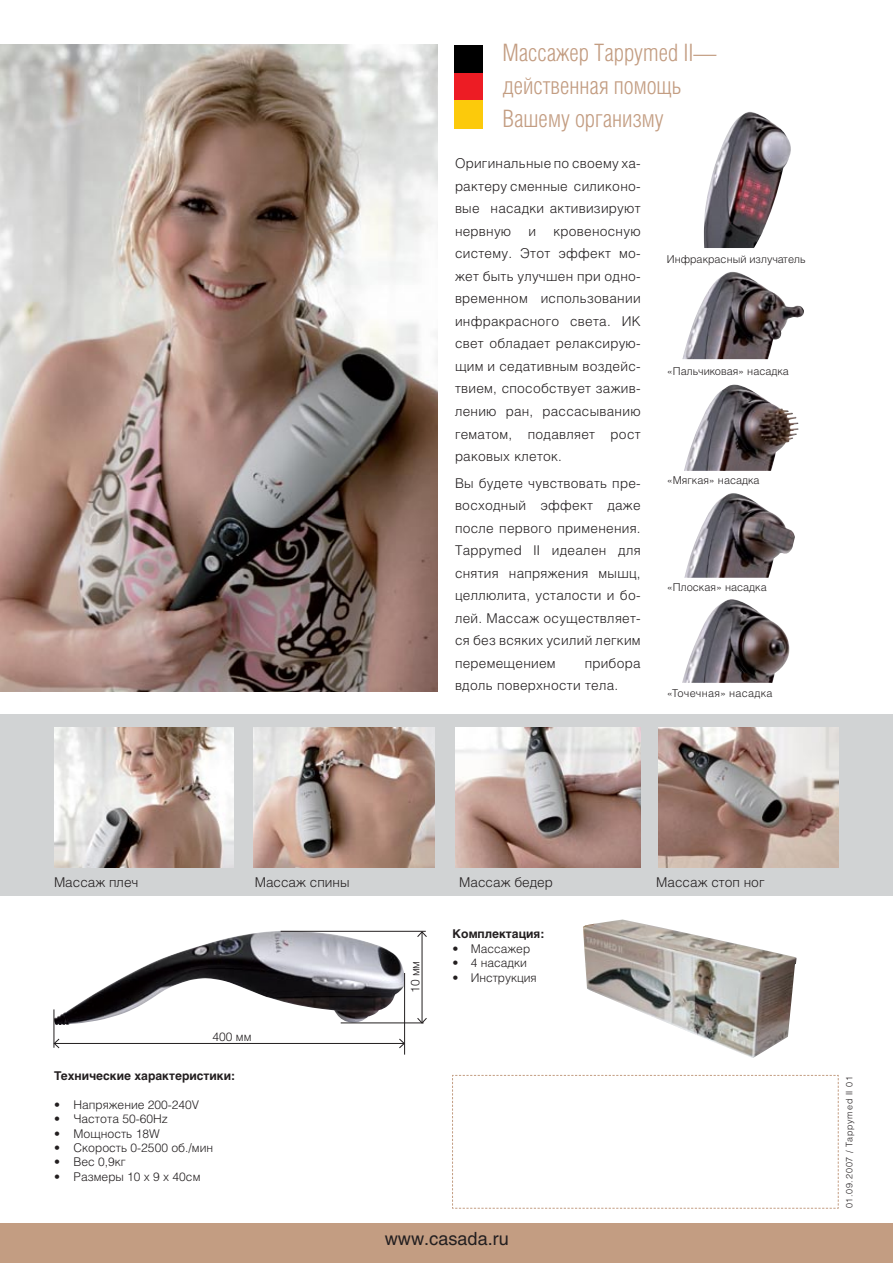
<style>
.page{position:relative;width:893px;height:1263px;background:#fff}
.page>*{position:absolute;margin:0;border:0;box-sizing:border-box;transform-origin:0 0}
.t1{font:300 24px/33px "Helios Cond";color:#c39d82}
.t2{font:18px "Helios";color:#231f20}
.t3{font:300 13.5px/22.5px "Helios";letter-spacing:.02em;color:#231f20;text-align:justify}
.t4{font:300 13.5px "Helios";color:#231f20}
.t5{font:300 12px "Helios";color:#231f20}
.t6{font:700 12px "Helios";color:#231f20}
.t7{font:300 10.8px "Helios";color:#231f20}
.t8{font:300 10.8px "Helios";letter-spacing:.025em;color:#231f20}
.t9{font:300 9px "Helios";letter-spacing:.09em;color:#231f20}
</style>
<div class="page">
<div style="left:0;top:1223px;width:893px;height:40px;background:#c39d82"></div>
<img style="left:0;top:44px;width:438px;height:648px">
<div style="left:0;top:714px;width:893px;height:181px;background:#d1d3d4"></div>
<img style="left:54px;top:727px;width:180px;height:140px">
<img style="left:254px;top:727px;width:181px;height:140px">
<img style="left:455px;top:727px;width:186px;height:140px">
<img style="left:658px;top:727px;width:181px;height:140px">
<img style="left:703px;top:112px;width:88px;height:136px">
<img style="left:682px;top:272px;width:122px;height:87px">
<img style="left:684px;top:385px;width:115px;height:86px">
<img style="left:684px;top:493px;width:111px;height:85px">
<img style="left:682px;top:599px;width:107px;height:84px">
<img style="left:55px;top:931px;width:351px;height:94px">
<svg style="left:452px;top:1075px;width:387px;height:134px"></svg>
<hr style="left:281px;top:931px;width:145px;height:1px;background:#231f20">
<hr style="left:341px;top:1023px;width:83px;height:1px;background:#231f20">
<hr style="left:54px;top:1043px;width:350px;height:1px;background:#231f20">
<svg style="left:55px;top:1038px;width:5px;height:10px"></svg>
<svg style="left:399px;top:1038px;width:5px;height:10px"></svg>
<hr style="left:422px;top:932px;width:1px;height:91px;background:#231f20">
<svg style="left:417px;top:931px;width:10px;height:6px"></svg>
<svg style="left:417px;top:1018px;width:10px;height:5px"></svg>
<hr style="left:54px;top:1009px;width:1px;height:39px;background:#231f20">
<hr style="left:404px;top:973px;width:1px;height:81px;background:#231f20">
<div style="left:454px;top:45px;width:29px;height:29px;background:#000"></div>
<div style="left:454px;top:73px;width:29px;height:29px;background:#ed1c24"></div>
<div style="left:454px;top:100px;width:29px;height:29px;background:#fcca0b"></div>
<img style="left:583px;top:919px;width:214px;height:139px">
<h1 class="t1" style="left:502px;top:36px;width:216px">Массажер Tappymed II— действенная помощь<br>Вашему организму</h1>
<p class="t3" style="left:455px;top:152px;width:187px">Оригинальные по своему ха&shy;рактеру сменные силиконо&shy;вые насадки активизируют нервную</p>
<p class="t3" style="left:455px;top:220px;width:187px;text-indent:98px">кровеносную систему. Этот эффект мо&shy;жет быть улучшен при одно&shy;временном использовании инфракрасного света. ИК свет обладает релаксирую&shy;щим и седативным воздейс&shy;твием, способствует зажив&shy;лению ран, рассасыванию гематом, подавляет рост раковых клеток.</p>
<p class="t3" style="left:455px;top:471px;width:187px">Вы будете чувствовать пре&shy;восходный эффект даже после первого применения.<br>Tappymed II идеален для снятия напряжения мышц, целлюлита, усталости и бо&shy;лей. Массаж осуществляет&shy;ся без всяких усилий легким перемещением</p>
<p class="t3" style="left:528px;top:220px;width:9px">и</p>
<p class="t3" style="left:455px;top:651px;width:187px;text-indent:130px">прибора вдоль поверхности тела.</p>
<p class="t7" style="left:667px;top:253px;width:140px">Инфракрасный излучатель</p>
<p class="t7" style="left:667px;top:364px;width:124px">«Пальчиковая» насадка</p>
<p class="t7" style="left:667px;top:474px;width:94px">«Мягкая» насадка</p>
<p class="t7" style="left:667px;top:581px;width:101px">«Плоская» насадка</p>
<p class="t8" style="left:667px;top:686px;width:107px">«Точечная» насадка</p>
<p class="t4" style="left:54px;top:874px;width:86px">Массаж плеч</p>
<p class="t4" style="left:255px;top:874px;width:96px">Массаж спины</p>
<p class="t4" style="left:459px;top:874px;width:95px">Массаж бедер</p>
<p class="t4" style="left:656px;top:874px;width:110px">Массаж стоп ног</p>
<p class="t5" style="left:213px;top:1029px;width:40px">400 мм</p>
<p class="t6" style="left:54px;top:1069px;width:183px">Технические характеристики:</p>
<p class="t5" style="left:54px;top:1097px;width:147px">• Напряжение 200-240V</p>
<p class="t5" style="left:54px;top:1112px;width:115px">• Частота 50-60Hz</p>
<p class="t5" style="left:54px;top:1126px;width:107px">• Мощность 18W</p>
<p class="t5" style="left:54px;top:1140px;width:161px">• Скорость 0-2500 об./мин</p>
<p class="t5" style="left:54px;top:1155px;width:73px">• Вес 0,9кг</p>
<p class="t5" style="left:54px;top:1169px;width:148px">• Размеры 10 х 9 х 40см</p>
<p class="t5" style="left:408px;top:993px;width:34px;rotate:-90deg">10 мм</p>
<p class="t6" style="left:453px;top:927px;width:93px">Комплектация:</p>
<p class="t5" style="left:453px;top:941px;width:79px">• Массажер</p>
<p class="t5" style="left:453px;top:956px;width:76px">• 4 насадки</p>
<p class="t5" style="left:453px;top:970px;width:86px">• Инструкция</p>
<h2 class="t2" style="left:385px;top:1228px;width:126px">www.casada.ru</h2>
<p class="t9" style="left:844px;top:1208px;width:133px;rotate:-90deg">01.09.2007 / Tappymed II 01</p>
</div>
